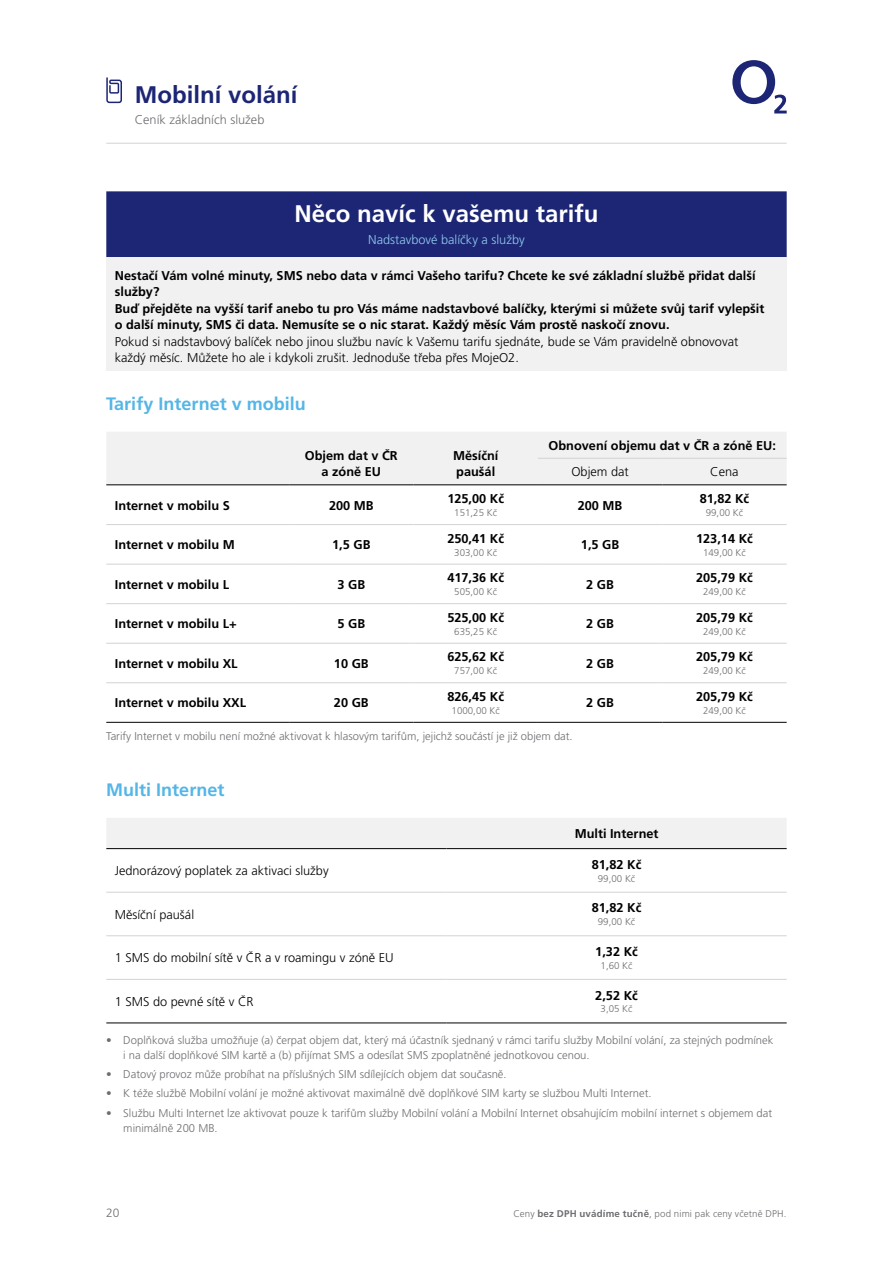
<style>
.page{position:relative;width:893px;height:1263px;background:#fff}
.page>*{position:absolute;margin:0;border:0;box-sizing:border-box;transform-origin:0 0}
.t1{font:700 24px "Frutiger CE";color:#fff}
.t2{font:700 24px "Frutiger CE";color:#1c2674}
.t3{font:700 18px "Frutiger CE";color:#54b6e7}
.t4{font:700 12.75px/16.5px "Frutiger CE";color:#000}
.t5{font:300 12.75px/16.5px "Frutiger CE";color:#000}
.t6{font:300 12.75px "Frutiger CE";color:#91c9ed}
.t7{font:300 12.75px "Frutiger CE";color:#6d6e71}
.t8{font:300 12px "Frutiger CE";color:#6d6e71}
.t9{font:300 11.25px/15px "Frutiger CE";color:#6d6e71}
.t10{font:300 9.75px "Frutiger CE";color:#6d6e71}
.s1{font-weight:700}
</style>
<div class="page">
<svg style="left:106px;top:77px;width:16px;height:27px"></svg>
<hr style="left:106px;top:143px;width:681px;height:1px;background:#d1d3d4">
<svg style="left:732px;top:60px;width:55px;height:53px"></svg>
<div style="left:106px;top:432px;width:681px;height:53px;background:#f1f1f2"></div>
<hr style="left:289px;top:524px;width:125px;height:1px;background:#d1d3d4">
<hr style="left:414px;top:524px;width:124px;height:1px;background:#d1d3d4">
<hr style="left:538px;top:524px;width:124px;height:1px;background:#d1d3d4">
<hr style="left:662px;top:524px;width:125px;height:1px;background:#d1d3d4">
<hr style="left:289px;top:564px;width:125px;height:1px;background:#d1d3d4">
<hr style="left:414px;top:564px;width:124px;height:1px;background:#d1d3d4">
<hr style="left:538px;top:564px;width:124px;height:1px;background:#d1d3d4">
<hr style="left:662px;top:564px;width:125px;height:1px;background:#d1d3d4">
<hr style="left:289px;top:603px;width:125px;height:1px;background:#d1d3d4">
<hr style="left:414px;top:603px;width:124px;height:1px;background:#d1d3d4">
<hr style="left:538px;top:603px;width:124px;height:1px;background:#d1d3d4">
<hr style="left:662px;top:603px;width:125px;height:1px;background:#d1d3d4">
<hr style="left:289px;top:643px;width:125px;height:1px;background:#d1d3d4">
<hr style="left:414px;top:643px;width:124px;height:1px;background:#d1d3d4">
<hr style="left:538px;top:643px;width:124px;height:1px;background:#d1d3d4">
<hr style="left:662px;top:643px;width:125px;height:1px;background:#d1d3d4">
<hr style="left:289px;top:682px;width:125px;height:1px;background:#d1d3d4">
<hr style="left:414px;top:682px;width:124px;height:1px;background:#d1d3d4">
<hr style="left:538px;top:682px;width:124px;height:1px;background:#d1d3d4">
<hr style="left:662px;top:682px;width:125px;height:1px;background:#d1d3d4">
<hr style="left:106px;top:485px;width:183px;height:1px;background:#000">
<hr style="left:289px;top:485px;width:125px;height:1px;background:#000">
<hr style="left:414px;top:485px;width:124px;height:1px;background:#000">
<hr style="left:538px;top:485px;width:124px;height:1px;background:#000">
<hr style="left:662px;top:485px;width:125px;height:1px;background:#000">
<hr style="left:106px;top:524px;width:183px;height:1px;background:#d1d3d4">
<hr style="left:106px;top:564px;width:183px;height:1px;background:#d1d3d4">
<hr style="left:106px;top:603px;width:183px;height:1px;background:#d1d3d4">
<hr style="left:106px;top:643px;width:183px;height:1px;background:#d1d3d4">
<hr style="left:106px;top:682px;width:183px;height:1px;background:#d1d3d4">
<hr style="left:106px;top:722px;width:183px;height:1px;background:#000">
<hr style="left:289px;top:722px;width:125px;height:1px;background:#000">
<hr style="left:414px;top:722px;width:124px;height:1px;background:#000">
<hr style="left:538px;top:722px;width:124px;height:1px;background:#000">
<hr style="left:662px;top:722px;width:125px;height:1px;background:#000">
<hr style="left:538px;top:458px;width:124px;height:1px;background:#d1d3d4">
<hr style="left:662px;top:458px;width:125px;height:1px;background:#d1d3d4">
<div style="left:107px;top:818px;width:679px;height:30px;background:#f1f1f2"></div>
<hr style="left:106px;top:1023px;width:340px;height:1px;background:#000">
<hr style="left:446px;top:1023px;width:341px;height:1px;background:#000">
<hr style="left:106px;top:848px;width:340px;height:1px;background:#000">
<hr style="left:446px;top:848px;width:341px;height:1px;background:#000">
<hr style="left:106px;top:892px;width:340px;height:1px;background:#d1d3d4">
<hr style="left:446px;top:892px;width:341px;height:1px;background:#d1d3d4">
<hr style="left:106px;top:935px;width:340px;height:1px;background:#d1d3d4">
<hr style="left:446px;top:935px;width:341px;height:1px;background:#d1d3d4">
<hr style="left:106px;top:979px;width:340px;height:1px;background:#d1d3d4">
<hr style="left:446px;top:979px;width:341px;height:1px;background:#d1d3d4">
<div style="left:106px;top:191px;width:681px;height:66px;background:#1c2674"></div>
<div style="left:106px;top:257px;width:681px;height:113px;background:#f1f1f2"></div>
<h1 class="t2" style="left:135px;top:81px;width:164px">Mobilní volání</h1>
<p class="t7" style="left:135px;top:112px;width:131px">Ceník základních služeb</p>
<h1 class="t1" style="left:294px;top:200px;width:306px">Něco navíc k vašemu tarifu</h1>
<p class="t6" style="left:368px;top:233px;width:158px">Nadstavbové balíčky a služby</p>
<p class="t4" style="left:115px;top:267px;width:651px">Nestačí Vám volné minuty, SMS nebo data v rámci Vašeho tarifu? Chcete ke své základní službě přidat další služby?<br>Buď přejděte na vyšší tarif anebo tu pro Vás máme nadstavbové balíčky, kterými si můžete svůj tarif vylepšit o další minuty, SMS či data. Nemusíte se o nic starat. Každý měsíc Vám prostě naskočí znovu.</p>
<p class="t5" style="left:115px;top:333px;width:625px">Pokud si nadstavbový balíček nebo jinou službu navíc k Vašemu tarifu sjednáte, bude se Vám pravidelně obnovovat každý měsíc. Můžete ho ale i kdykoli zrušit. Jednoduše třeba přes MojeO2.</p>
<h2 class="t3" style="left:106px;top:394px;width:201px">Tarify Internet v mobilu</h2>
<p class="t4" style="left:305px;top:447px;width:94px;text-align:center">Objem dat v ČR a zóně EU</p>
<p class="t4" style="left:453px;top:447px;width:47px">Měsíční paušál</p>
<p class="t4" style="left:549px;top:437px;width:229px">Obnovení objemu dat v ČR a zóně EU:</p>
<p class="t5" style="left:571px;top:464px;width:59px">Objem dat</p>
<p class="t5" style="left:710px;top:464px;width:30px">Cena</p>
<p class="t4" style="left:115px;top:497px;width:117px">Internet v mobilu S</p>
<p class="t4" style="left:329px;top:497px;width:46px">200 MB</p>
<p class="t4" style="left:447px;top:490px;width:58px">125,00 Kč</p>
<p class="t10" style="left:454px;top:507px;width:44px">151,25 Kč</p>
<p class="t4" style="left:578px;top:497px;width:46px">200 MB</p>
<p class="t4" style="left:700px;top:490px;width:51px">81,82 Kč</p>
<p class="t10" style="left:706px;top:507px;width:39px">99,00 Kč</p>
<p class="t4" style="left:115px;top:536px;width:121px">Internet v mobilu M</p>
<p class="t4" style="left:332px;top:536px;width:40px">1,5 GB</p>
<p class="t4" style="left:447px;top:530px;width:58px">250,41 Kč</p>
<p class="t10" style="left:454px;top:547px;width:44px">303,00 Kč</p>
<p class="t4" style="left:581px;top:536px;width:40px">1,5 GB</p>
<p class="t4" style="left:696px;top:530px;width:58px">123,14 Kč</p>
<p class="t10" style="left:703px;top:547px;width:44px">149,00 Kč</p>
<p class="t4" style="left:115px;top:576px;width:116px">Internet v mobilu L</p>
<p class="t4" style="left:338px;top:576px;width:29px">3 GB</p>
<p class="t4" style="left:447px;top:570px;width:58px">417,36 Kč</p>
<p class="t10" style="left:454px;top:586px;width:44px">505,00 Kč</p>
<p class="t4" style="left:586px;top:576px;width:29px">2 GB</p>
<p class="t4" style="left:696px;top:570px;width:58px">205,79 Kč</p>
<p class="t10" style="left:703px;top:586px;width:44px">249,00 Kč</p>
<p class="t4" style="left:115px;top:615px;width:123px">Internet v mobilu L+</p>
<p class="t4" style="left:338px;top:615px;width:29px">5 GB</p>
<p class="t4" style="left:447px;top:609px;width:58px">525,00 Kč</p>
<p class="t10" style="left:454px;top:626px;width:44px">635,25 Kč</p>
<p class="t4" style="left:586px;top:615px;width:29px">2 GB</p>
<p class="t4" style="left:696px;top:609px;width:58px">205,79 Kč</p>
<p class="t10" style="left:703px;top:626px;width:44px">249,00 Kč</p>
<p class="t4" style="left:115px;top:655px;width:124px">Internet v mobilu XL</p>
<p class="t4" style="left:334px;top:655px;width:36px">10 GB</p>
<p class="t4" style="left:447px;top:649px;width:58px">625,62 Kč</p>
<p class="t10" style="left:454px;top:665px;width:44px">757,00 Kč</p>
<p class="t4" style="left:586px;top:655px;width:29px">2 GB</p>
<p class="t4" style="left:696px;top:649px;width:58px">205,79 Kč</p>
<p class="t10" style="left:703px;top:665px;width:44px">249,00 Kč</p>
<p class="t4" style="left:115px;top:695px;width:133px">Internet v mobilu XXL</p>
<p class="t4" style="left:334px;top:695px;width:36px">20 GB</p>
<p class="t4" style="left:447px;top:688px;width:58px">826,45 Kč</p>
<p class="t10" style="left:452px;top:705px;width:50px">1000,00 Kč</p>
<p class="t4" style="left:586px;top:695px;width:29px">2 GB</p>
<p class="t4" style="left:696px;top:688px;width:58px">205,79 Kč</p>
<p class="t10" style="left:703px;top:705px;width:44px">249,00 Kč</p>
<p class="t9" style="left:106px;top:728px;width:468px">Tarify Internet v mobilu není možné aktivovat k hlasovým tarifům, jejichž součástí je již objem dat.</p>
<h2 class="t3" style="left:106px;top:779px;width:120px">Multi Internet</h2>
<p class="t5" style="left:115px;top:862px;width:215px">Jednorázový poplatek za aktivaci služby</p>
<p class="t5" style="left:115px;top:906px;width:81px">Měsíční paušál</p>
<p class="t4" style="left:575px;top:825px;width:85px">Multi Internet</p>
<p class="t4" style="left:592px;top:856px;width:51px">81,82 Kč</p>
<p class="t10" style="left:598px;top:873px;width:39px">99,00 Kč</p>
<p class="t4" style="left:592px;top:900px;width:51px">81,82 Kč</p>
<p class="t10" style="left:598px;top:916px;width:39px">99,00 Kč</p>
<p class="t5" style="left:115px;top:950px;width:280px">1 SMS do mobilní sítě v ČR a v roamingu v zóně EU</p>
<p class="t4" style="left:595px;top:943px;width:44px">1,32 Kč</p>
<p class="t10" style="left:601px;top:960px;width:33px">1,60 Kč</p>
<p class="t5" style="left:115px;top:993px;width:140px">1 SMS do pevné sítě v ČR</p>
<p class="t4" style="left:595px;top:987px;width:44px">2,52 Kč</p>
<p class="t10" style="left:601px;top:1003px;width:33px">3,05 Kč</p>
<p class="t9" style="left:123px;top:1032px;width:652px;text-indent:-17px">• Doplňková služba umožňuje (a) čerpat objem dat, který má účastník sjednaný v rámci tarifu služby Mobilní volání, za stejných podmínek i na další doplňkové SIM kartě a (b) přijímat SMS a odesílat SMS zpoplatněné jednotkovou cenou.</p>
<p class="t9" style="left:106px;top:1066px;width:402px">• Datový provoz může probíhat na příslušných SIM sdílejících objem dat současně.</p>
<p class="t9" style="left:106px;top:1086px;width:547px">• K téže službě Mobilní volání je možné aktivovat maximálně dvě doplňkové SIM karty se službou Multi Internet.</p>
<p class="t9" style="left:123px;top:1105px;width:650px;text-indent:-17px">• Službu Multi Internet lze aktivovat pouze k tarifům služby Mobilní volání a Mobilní Internet obsahujícím mobilní internet s objemem dat minimálně 200 MB.</p>
<p class="t8" style="left:106px;top:1206px;width:15px">20</p>
<p class="t10" style="left:513px;top:1208px;width:275px">Ceny <span class="s1">bez DPH uvádíme tučně</span>, pod nimi pak ceny včetně DPH.</p>
</div>
